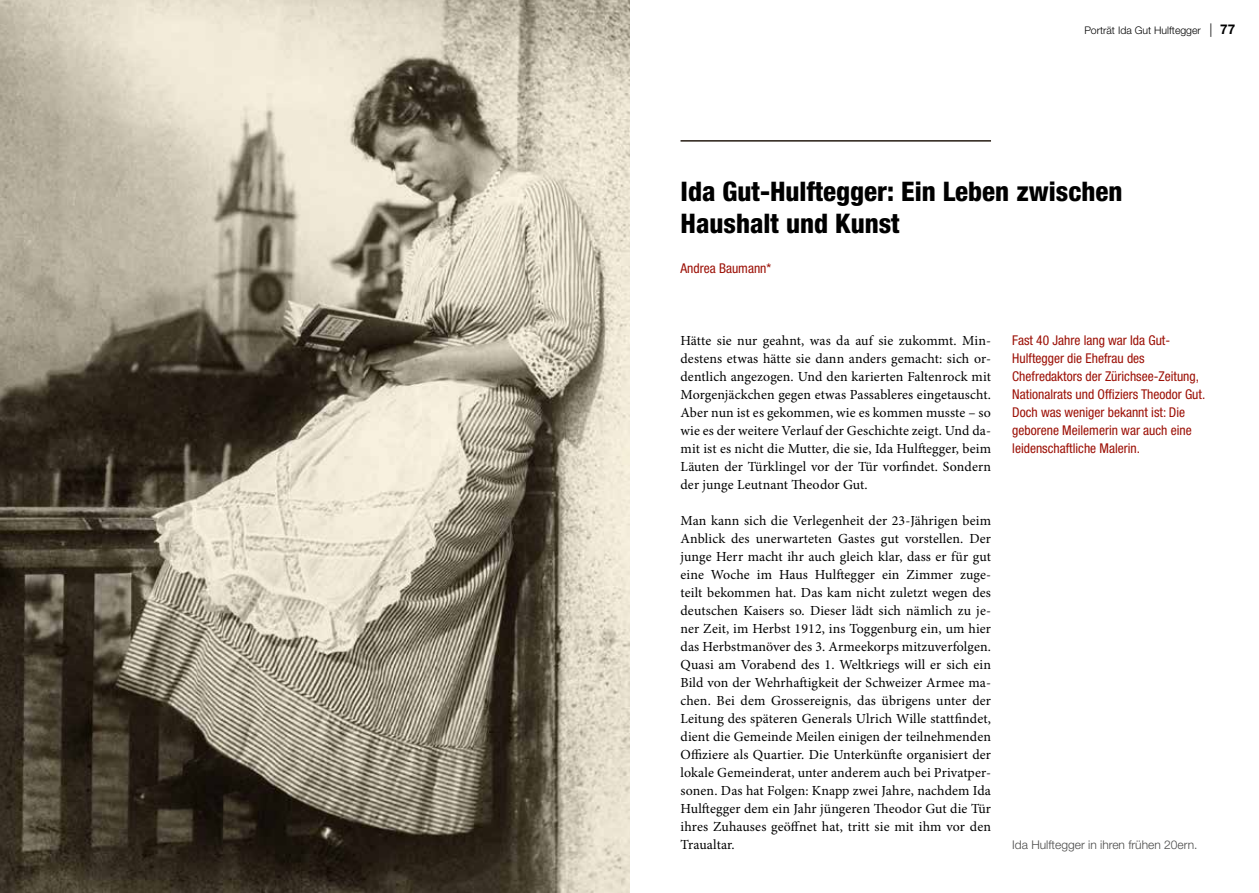
<style>
.page{position:relative;width:1259px;height:893px;background:#fff}
.page>*{position:absolute;margin:0;border:0;box-sizing:border-box;transform-origin:0 0}
.t1{font:800 condensed 27px/32.4px "Helvetica Neue";color:#000}
.t2{font:13.8px/18px "Minion Pro";letter-spacing:.005em;color:#000;text-align:justify}
.t3{font:condensed 13.5px/18px "Helvetica Neue";color:#9c1006}
.t4{font:300 12px "Helvetica Neue";color:#4a4a49}
.t5{font:300 10.5px "Helvetica Neue";color:#000}
.s1{font-size:13.5px}
.s2{font-weight:700;font-size:13.5px}
</style>
<div class="page">
<hr style="left:680px;top:140px;width:311px;height:2px;background:#261c13">
<img style="left:0;top:0;width:629px;height:893px">
<p class="t5" style="left:1084px;top:24px;width:152px">Porträt Ida Gut Hulftegger <span class="s1">|</span> <span class="s2">77</span></p>
<h1 class="t1" style="left:680px;top:174px;width:443px">Ida Gut-Hulftegger: Ein Leben zwischen<br>Haushalt und Kunst</h1>
<p class="t3" style="left:680px;top:259px;width:92px">Andrea Baumann*</p>
<p class="t2" style="left:680px;top:332px;width:312px">Hätte sie nur geahnt, was da auf sie zukommt. Min&shy;destens etwas hätte sie dann anders gemacht: sich or&shy;dentlich angezogen. Und den karierten Faltenrock mit Morgenjäckchen gegen etwas Passableres eingetauscht.<br>Aber nun ist es gekommen, wie es kommen musste – so wie es der weitere Verlauf der Geschichte zeigt. Und da&shy;mit ist es nicht die Mutter, die sie, Ida Hulftegger, beim Läuten der Türklingel vor der Tür vorfindet. Sondern der junge Leutnant Theodor Gut.</p>
<p class="t2" style="left:680px;top:512px;width:312px">Man kann sich die Verlegenheit der 23-Jährigen beim Anblick des unerwarteten Gastes gut vorstellen. Der junge Herr macht ihr auch gleich klar, dass er für gut eine Woche im Haus Hulftegger ein Zimmer zuge&shy;teilt bekommen hat. Das kam nicht zuletzt wegen des deutschen Kaisers so. Dieser lädt sich nämlich zu je&shy;ner Zeit, im Herbst 1912, ins Toggenburg ein, um hier das Herbstmanöver des 3. Armeekorps mitzuverfolgen.<br>Quasi am Vorabend des 1. Weltkriegs will er sich ein Bild von der Wehrhaftigkeit der Schweizer Armee ma&shy;chen. Bei dem Grossereignis, das übrigens unter der Leitung des späteren Generals Ulrich Wille stattfindet, dient die Gemeinde Meilen einigen der teilnehmenden Offiziere als Quartier. Die Unterkünfte organisiert der lokale Gemeinderat, unter anderem auch bei Privatper&shy;sonen. Das hat Folgen: Knapp zwei Jahre, nachdem Ida Hulftegger dem ein Jahr jüngeren Theodor Gut die Tür ihres Zuhauses geöffnet hat, tritt sie mit ihm vor den Traualtar.</p>
<p class="t3" style="left:1012px;top:331px;width:194px">Fast 40 Jahre lang war Ida Gut-Hulftegger die Ehefrau des Chefredaktors der Zürichsee-Zeitung, Nationalrats und Offiziers Theodor Gut.<br>Doch was weniger bekannt ist: Die geborene Meilemerin war auch eine leidenschaftliche Malerin.</p>
<p class="t4" style="left:1012px;top:837px;width:187px">Ida Hulftegger in ihren frühen 20ern.</p>
</div>
